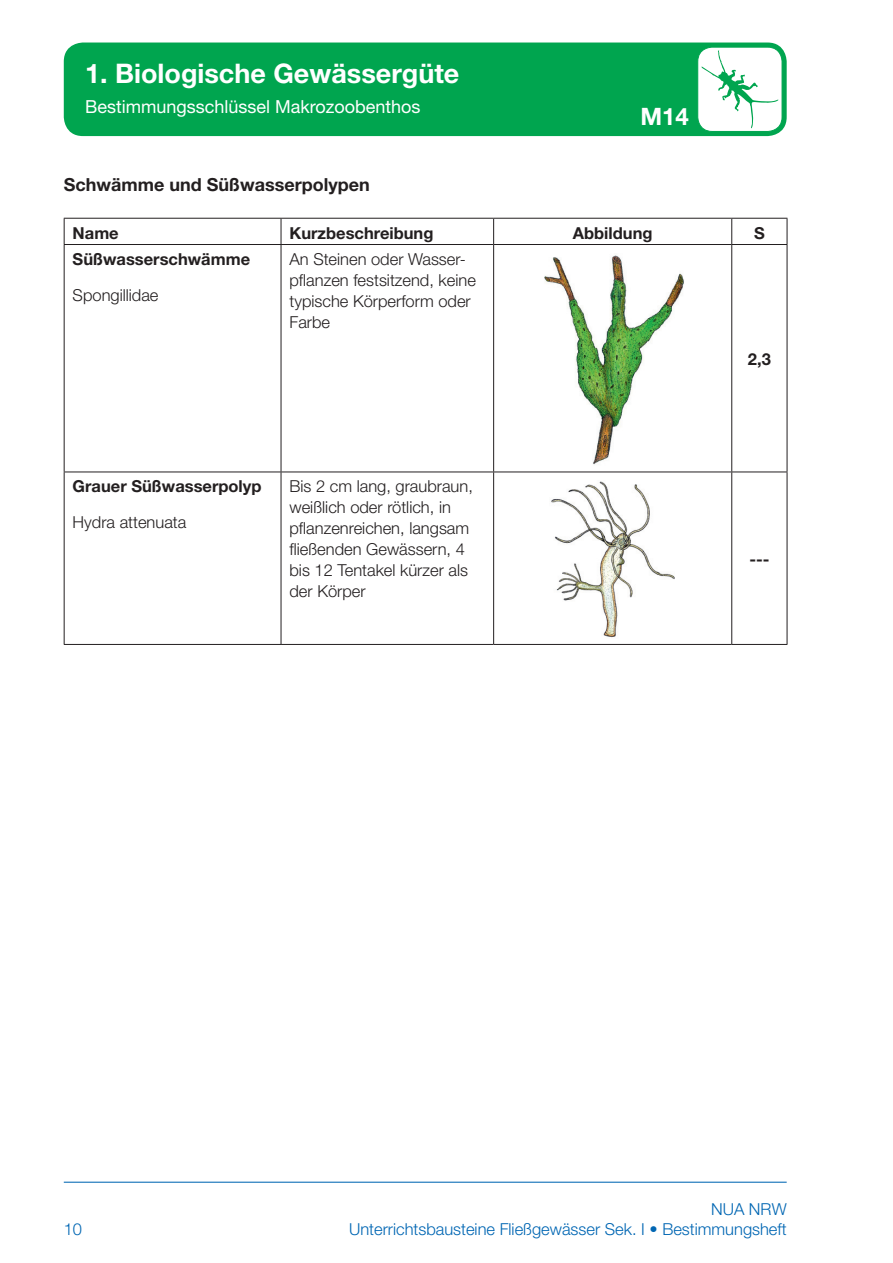
<style>
.page{position:relative;width:893px;height:1263px;background:#fff}
.page>*{position:absolute;margin:0;border:0;box-sizing:border-box;transform-origin:0 0}
.t1{font:700 27px "Helvetica Neue LT Std";color:#fff}
.t2{font:700 24px "Helvetica Neue LT Std";color:#fff}
.t3{font:18px "Helvetica Neue LT Std";color:#fff}
.t4{font:700 18px "Helvetica Neue LT Std";color:#231f20}
.t5{font:300 16.5px/21px "Helvetica Neue LT Std";color:#231f20}
.t6{font:700 16.5px "Helvetica Neue LT Std";color:#231f20}
.t7{font:300 16.5px "Helvetica Neue LT Std";color:#0166b3}
</style>
<div class="page">
<hr style="left:64px;top:1182px;width:723px;height:1px;background:#0166b3">
<div style="left:64px;top:43px;width:723px;height:93px;background:#00a54f;border-radius:19px"></div>
<div style="left:698px;top:47px;width:84px;height:84px;background:#fff;border-radius:15px"></div>
<div style="left:697px;top:47px;width:85px;height:85px;border:1px solid #00a54f;border-radius:15px"></div>
<svg style="left:701px;top:50px;width:77px;height:78px"></svg>
<hr style="left:64px;top:218px;width:217px;height:1px;background:#231f20">
<svg style="left:64px;top:219px;width:1px;height:25px"></svg>
<hr style="left:281px;top:218px;width:213px;height:1px;background:#231f20">
<svg style="left:281px;top:219px;width:1px;height:25px"></svg>
<hr style="left:494px;top:218px;width:238px;height:1px;background:#231f20">
<svg style="left:493px;top:219px;width:1px;height:25px"></svg>
<hr style="left:732px;top:218px;width:55px;height:1px;background:#231f20">
<svg style="left:731px;top:219px;width:1px;height:25px"></svg>
<svg style="left:787px;top:219px;width:1px;height:25px"></svg>
<hr style="left:64px;top:244px;width:217px;height:1px;background:#231f20">
<hr style="left:64px;top:245px;width:1px;height:227px;background:#231f20">
<hr style="left:281px;top:244px;width:213px;height:1px;background:#231f20">
<hr style="left:281px;top:245px;width:1px;height:227px;background:#231f20">
<hr style="left:494px;top:244px;width:238px;height:1px;background:#231f20">
<hr style="left:493px;top:245px;width:1px;height:227px;background:#231f20">
<hr style="left:732px;top:244px;width:55px;height:1px;background:#231f20">
<hr style="left:731px;top:245px;width:1px;height:227px;background:#231f20">
<hr style="left:787px;top:245px;width:1px;height:227px;background:#231f20">
<hr style="left:64px;top:472px;width:217px;height:1px;background:#231f20">
<hr style="left:64px;top:472px;width:1px;height:172px;background:#231f20">
<hr style="left:281px;top:472px;width:213px;height:1px;background:#231f20">
<hr style="left:281px;top:472px;width:1px;height:172px;background:#231f20">
<hr style="left:494px;top:472px;width:238px;height:1px;background:#231f20">
<hr style="left:493px;top:472px;width:1px;height:172px;background:#231f20">
<hr style="left:732px;top:472px;width:55px;height:1px;background:#231f20">
<hr style="left:731px;top:472px;width:1px;height:172px;background:#231f20">
<hr style="left:787px;top:472px;width:1px;height:172px;background:#231f20">
<hr style="left:64px;top:644px;width:217px;height:1px;background:#231f20">
<hr style="left:281px;top:644px;width:213px;height:1px;background:#231f20">
<hr style="left:494px;top:644px;width:238px;height:1px;background:#231f20">
<hr style="left:732px;top:644px;width:55px;height:1px;background:#231f20">
<img style="left:544px;top:255px;width:140px;height:210px">
<img style="left:551px;top:481px;width:124px;height:157px">
<h1 class="t1" style="left:85px;top:57px;width:376px">1. Biologische Gewässergüte</h1>
<p class="t3" style="left:85px;top:96px;width:337px">Bestimmungsschlüssel Makrozoobenthos</p>
<h2 class="t2" style="left:640px;top:102px;width:50px">M14</h2>
<p class="t4" style="left:64px;top:173px;width:307px">Schwämme und Süßwasserpolypen</p>
<p class="t6" style="left:73px;top:222px;width:48px">Name</p>
<p class="t6" style="left:290px;top:222px;width:145px">Kurzbeschreibung</p>
<p class="t6" style="left:573px;top:222px;width:81px">Abbildung</p>
<p class="t6" style="left:754px;top:222px;width:12px">S</p>
<p class="t6" style="left:73px;top:249px;width:179px">Süßwasserschwämme</p>
<p class="t5" style="left:73px;top:284px;width:87px">Spongillidae</p>
<p class="t5" style="left:289px;top:248px;width:188px">An Steinen oder Wasser&shy;pflanzen festsitzend, keine typische Körperform oder<br>Farbe</p>
<p class="t6" style="left:73px;top:476px;width:190px">Grauer Süßwasserpolyp</p>
<p class="t5" style="left:73px;top:511px;width:115px">Hydra attenuata</p>
<p class="t5" style="left:289px;top:475px;width:185px">Bis 2 cm lang, graubraun, weißlich oder rötlich, in pflanzenreichen, langsam fließenden Gewässern, 4 bis 12 Tentakel kürzer als der Körper</p>
<p class="t6" style="left:748px;top:349px;width:24px">2,3</p>
<p class="t6" style="left:749px;top:549px;width:22px">---</p>
<p class="t7" style="left:711px;top:1199px;width:77px">NUA NRW</p>
<p class="t7" style="left:64px;top:1219px;width:20px">10</p>
<p class="t7" style="left:349px;top:1219px;width:439px">Unterrichtsbausteine Fließgewässer Sek. I • Bestimmungsheft</p>
</div>
